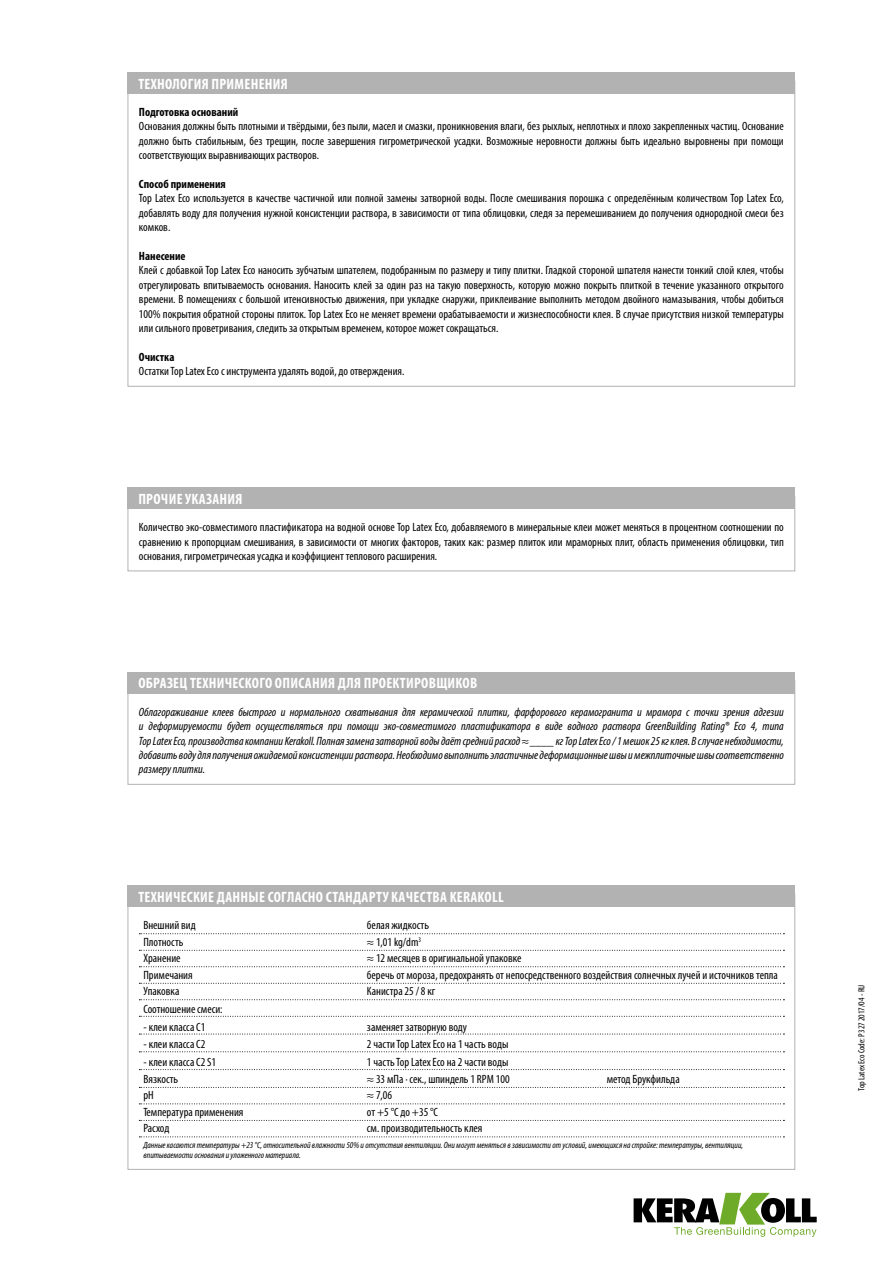
<style>
.page{position:relative;width:893px;height:1263px;background:#fff}
.page>*{position:absolute;margin:0;border:0;box-sizing:border-box;transform-origin:0 0}
.t1{font:700 condensed 15px "Myriad Pro";letter-spacing:.02em;color:#fff}
.t2{font:condensed 12px/14.4px "Myriad Pro";color:#000;text-align:justify}
.t3{font:italic condensed 12px/14.4px "Myriad Pro";color:#000;text-align:justify}
.t4{font:700 condensed 12px "Myriad Pro";color:#000}
.t5{font:italic condensed 9px/10.8px "Myriad Pro";color:#000}
.t6{font:condensed 9px "Myriad Pro";color:#000}
</style>
<div class="page">
<svg style="left:634px;top:1193px;width:183px;height:44px"></svg>
<div style="left:128px;top:72px;width:667px;height:22px;background:#b3b2b2"></div>
<div style="left:128px;top:496px;width:667px;height:75px;border:1px solid #b3b2b2"></div>
<div style="left:128px;top:487px;width:667px;height:22px;background:#b3b2b2"></div>
<div style="left:128px;top:680px;width:667px;height:105px;border:1px solid #b3b2b2"></div>
<div style="left:128px;top:672px;width:667px;height:21px;background:#b3b2b2"></div>
<svg style="left:139px;top:933px;width:645px;height:1px"></svg>
<svg style="left:139px;top:950px;width:645px;height:1px"></svg>
<svg style="left:139px;top:966px;width:645px;height:1px"></svg>
<svg style="left:139px;top:983px;width:645px;height:1px"></svg>
<svg style="left:139px;top:999px;width:645px;height:1px"></svg>
<svg style="left:139px;top:1016px;width:645px;height:1px"></svg>
<svg style="left:139px;top:1034px;width:645px;height:1px"></svg>
<svg style="left:139px;top:1051px;width:645px;height:1px"></svg>
<svg style="left:139px;top:1069px;width:645px;height:1px"></svg>
<svg style="left:139px;top:1087px;width:645px;height:1px"></svg>
<svg style="left:139px;top:1103px;width:645px;height:1px"></svg>
<svg style="left:139px;top:1120px;width:645px;height:1px"></svg>
<svg style="left:139px;top:1136px;width:645px;height:1px"></svg>
<div style="left:128px;top:885px;width:667px;height:22px;background:#b3b2b2"></div>
<p class="t1" style="left:138px;top:74px;width:151px">ТЕХНОЛОГИЯ ПРИМЕНЕНИЯ</p>
<p class="t4" style="left:139px;top:105px;width:101px">Подготовка оснований</p>
<p class="t2" style="left:139px;top:119px;width:646px">Основания должны быть плотными и твёрдыми, без пыли, масел и смазки, проникновения влаги, без рыхлых, неплотных и плохо закрепленных частиц. Основание должно быть стабильным, без трещин, после завершения гигрометрической усадки. Возможные неровности должны быть идеально выровнены при помощи соответствующих выравнивающих растворов.</p>
<p class="t4" style="left:139px;top:177px;width:88px">Способ применения</p>
<p class="t2" style="left:139px;top:191px;width:646px">Top Latex Eco используется в качестве частичной или полной замены затворной воды. После смешивания порошка с определённым количеством Top Latex Eco, добавлять воду для получения нужной консистенции раствора, в зависимости от типа облицовки, следя за перемешиванием до получения однородной смеси без комков.</p>
<p class="t4" style="left:139px;top:249px;width:48px">Нанесение</p>
<p class="t2" style="left:139px;top:263px;width:646px">Клей с добавкой Top Latex Eco наносить зубчатым шпателем, подобранным по размеру и типу плитки. Гладкой стороной шпателя нанести тонкий слой клея, чтобы отрегулировать впитываемость основания. Наносить клей за один раз на такую поверхность, которую можно покрыть плиткой в течение указанного открытого времени. В помещениях с большой итенсивностью движения, при укладке снаружи, приклеивание выполнить методом двойного намазывания, чтобы добиться 100% покрытия обратной стороны плиток. Top Latex Eco не меняет времени орабатываемости и жизнеспособности клея. В случае присутствия низкой температуры или сильного проветривания, следить за открытым временем, которое может сокращаться.</p>
<p class="t4" style="left:139px;top:349px;width:37px">Очистка</p>
<p class="t2" style="left:139px;top:364px;width:267px">Остатки Top Latex Eco с инструмента удалять водой, до отверждения.</p>
<p class="t1" style="left:138px;top:489px;width:106px">ПРОЧИЕ УКАЗАНИЯ</p>
<p class="t2" style="left:139px;top:520px;width:646px">Количество эко-совместимого пластификатора на водной основе Top Latex Eco, добавляемого в минеральные клеи может меняться в процентном соотношении по сравнению к пропорциам смешивания, в зависимости от многих факторов, таких как: размер плиток или мраморных плит, область применения облицовки, тип основания, гигрометрическая усадка и коэффициент теплового расширения.</p>
<p class="t1" style="left:138px;top:674px;width:340px">ОБРАЗЕЦ ТЕХНИЧЕСКОГО ОПИСАНИЯ ДЛЯ ПРОЕКТИРОВЩИКОВ</p>
<p class="t3" style="left:139px;top:704px;width:646px">Облагораживание клеев быстрого и нормального схватывания для керамической плитки, фарфорового керамогранита и мрамора с точки зрения адгезии и деформируемости будет осуществляться при помощи эко-совместимого пластификатора в виде водного раствора GreenBuilding Rating® Eco 4, типа Top Latex Eco, производства компании Kerakoll. Полная замена затворной воды даёт средний расход ≈ ____ кг Top Latex Eco / 1 мешок 25 кг клея. В случае небходимости, добавить воду для получения ожидаемой консистенции раствора. Необходимо выполнить эластичные деформационные швы и межплиточные швы соответственно размеру плитки.</p>
<p class="t1" style="left:138px;top:887px;width:367px">ТЕХНИЧЕСКИЕ ДАННЫЕ СОГЛАСНО СТАНДАРТУ КАЧЕСТВА KERAKOLL</p>
<p class="t2" style="left:143px;top:918px;width:54px">Внешний вид</p>
<p class="t2" style="left:367px;top:918px;width:64px">белая жидкость</p>
<p class="t2" style="left:143px;top:934px;width:42px">Плотность</p>
<p class="t2" style="left:367px;top:934px;width:56px">≈ 1,01 kg/dm<sup>3</sup></p>
<p class="t2" style="left:143px;top:951px;width:39px">Хранение</p>
<p class="t2" style="left:367px;top:951px;width:156px">≈ 12 месяцев в оригинальной упаковке</p>
<p class="t2" style="left:143px;top:967px;width:51px">Примечания</p>
<p class="t2" style="left:367px;top:967px;width:412px">беречь от мороза, предохранять от непосредственного воздействия солнечных лучей и источников тепла</p>
<p class="t2" style="left:143px;top:984px;width:37px">Упаковка</p>
<p class="t2" style="left:367px;top:984px;width:70px">Канистра 25 / 8 кг</p>
<p class="t2" style="left:143px;top:1001px;width:81px">Соотношение смеси:</p>
<p class="t2" style="left:143px;top:1019px;width:63px">- клеи класса С1</p>
<p class="t2" style="left:367px;top:1019px;width:102px">заменяет затворную воду</p>
<p class="t2" style="left:143px;top:1037px;width:63px">- клеи класса С2</p>
<p class="t2" style="left:367px;top:1037px;width:143px">2 части Top Latex Eco на 1 часть воды</p>
<p class="t2" style="left:143px;top:1055px;width:74px">- клеи класса C2 S1</p>
<p class="t2" style="left:367px;top:1055px;width:143px">1 часть Top Latex Eco на 2 части воды</p>
<p class="t2" style="left:143px;top:1071px;width:36px">Вязкость</p>
<p class="t2" style="left:367px;top:1071px;width:144px">≈ 33 мПа · сек., шпиндель 1 RPM 100</p>
<p class="t2" style="left:607px;top:1071px;width:75px">метод Брукфильда</p>
<p class="t2" style="left:143px;top:1088px;width:12px">pH</p>
<p class="t2" style="left:367px;top:1088px;width:27px">≈ 7,06</p>
<p class="t2" style="left:143px;top:1104px;width:101px">Температура применения</p>
<p class="t2" style="left:367px;top:1104px;width:73px">от +5 °C до +35 °C</p>
<p class="t2" style="left:143px;top:1121px;width:27px">Расход</p>
<p class="t2" style="left:367px;top:1121px;width:117px">см. производительность клея</p>
<p class="t5" style="left:143px;top:1139px;width:601px">Данные касаются температуры +23 °C, относительной влажности 50% и отсутствия вентиляции. Они могут меняться в зависимости от условий, имеющихся на стройке: температуры, вентиляции, впитываемости основания и уложенного материала.</p>
<p class="t6" style="left:856px;top:1091px;width:108px;rotate:-90deg">Top Latex Eco Code: P327 2017/04 - RU</p>
</div>
